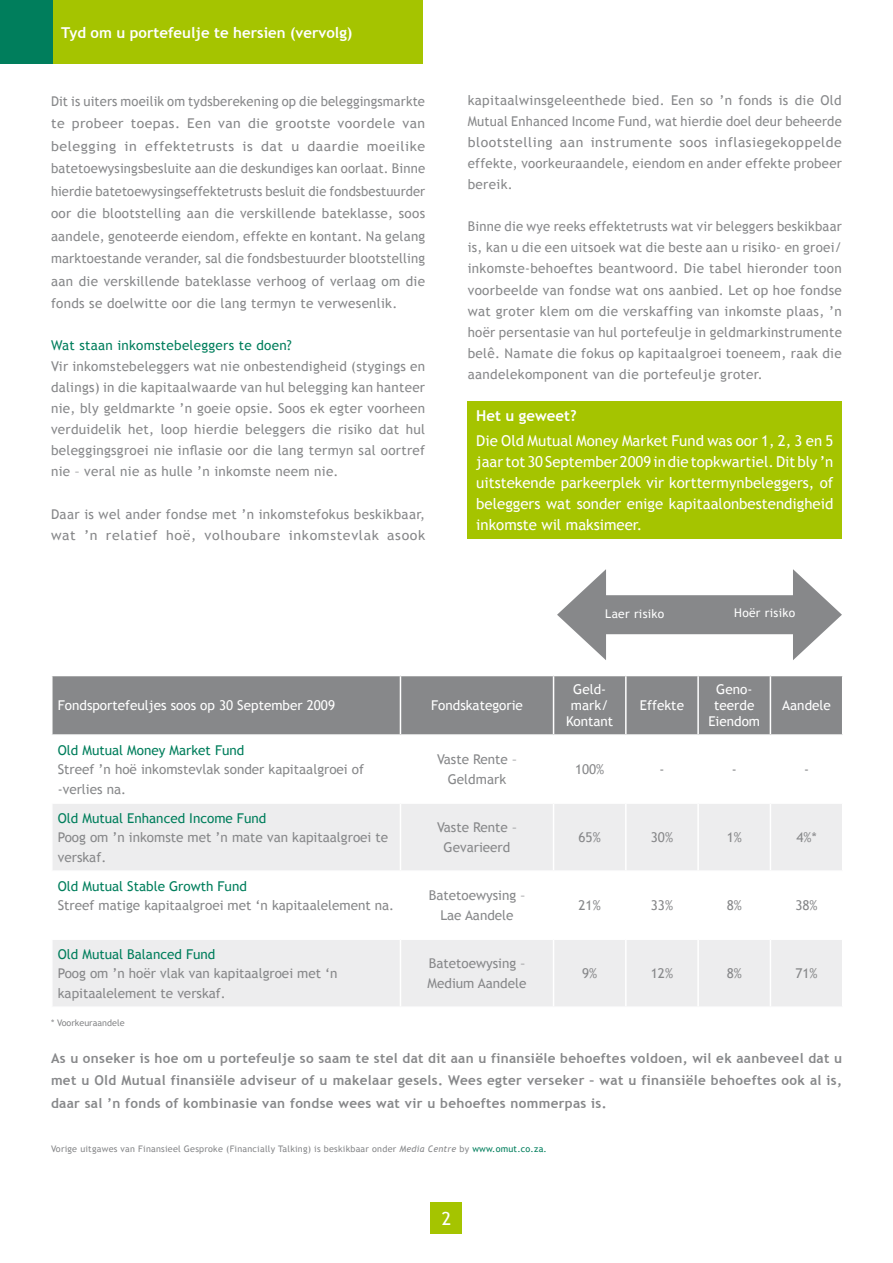
<style>
.page{position:relative;width:893px;height:1263px;background:#fff}
.page>*{position:absolute;margin:0;border:0;box-sizing:border-box;transform-origin:0 0}
.t1{font:18px "Trebuchet MS";color:#fff}
.t2{font:15px/21px "Trebuchet MS";color:#fff;text-align:justify}
.t3{font:700 15px "Trebuchet MS";color:#fff}
.t4{font:13.5px/21px "Trebuchet MS";color:#87888a}
.t5{font:13.5px/22.5px "Trebuchet MS";color:#87888a;text-align:justify;scale:.96 1}
.t6{font:700 13.5px/22.5px "Trebuchet MS";letter-spacing:.025em;color:#87888a;text-align:justify}
.t7{font:13.5px/16.2px "Trebuchet MS";color:#fff;text-align:center}
.t8{font:13.5px "Trebuchet MS";color:#007e5c}
.t9{font:13.5px/21px "Trebuchet MS";letter-spacing:.025em;color:#87888a}
.t10{font:13.5px "Trebuchet MS";letter-spacing:.02em;color:#007e5c}
.t11{font:12px "Trebuchet MS";letter-spacing:.025em;color:#fff}
.t12{font:9px "Trebuchet MS";letter-spacing:.025em;color:#87888a}
.t13{font:9px "Trebuchet MS";color:#87888a}
.s1{font-style:italic}
.s2{color:#007e5c}
</style>
<div class="page">
<div style="left:53px;top:676px;width:789px;height:58px;background:#87888a"></div>
<svg style="left:53px;top:804px;width:789px;height:202px;fill:#ededee"></svg>
<hr style="left:400px;top:676px;width:1px;height:58px;background:#fff">
<hr style="left:553px;top:676px;width:1px;height:58px;background:#fff">
<hr style="left:625px;top:676px;width:2px;height:58px;background:#fff">
<hr style="left:697px;top:676px;width:2px;height:58px;background:#fff">
<hr style="left:770px;top:676px;width:1px;height:58px;background:#fff">
<hr style="left:400px;top:804px;width:1px;height:66px;background:#fff">
<hr style="left:553px;top:804px;width:1px;height:66px;background:#fff">
<hr style="left:625px;top:804px;width:2px;height:66px;background:#fff">
<hr style="left:697px;top:804px;width:2px;height:66px;background:#fff">
<hr style="left:770px;top:804px;width:1px;height:66px;background:#fff">
<hr style="left:51px;top:870px;width:349px;height:2px;background:#fff">
<hr style="left:400px;top:870px;width:154px;height:2px;background:#fff">
<hr style="left:400px;top:872px;width:1px;height:66px;background:#fff">
<hr style="left:554px;top:870px;width:72px;height:2px;background:#fff">
<hr style="left:553px;top:872px;width:1px;height:66px;background:#fff">
<hr style="left:626px;top:870px;width:72px;height:2px;background:#fff">
<hr style="left:625px;top:872px;width:2px;height:66px;background:#fff">
<hr style="left:698px;top:870px;width:72px;height:2px;background:#fff">
<hr style="left:697px;top:872px;width:2px;height:66px;background:#fff">
<hr style="left:770px;top:870px;width:73px;height:2px;background:#fff">
<hr style="left:770px;top:872px;width:1px;height:66px;background:#fff">
<hr style="left:51px;top:938px;width:349px;height:2px;background:#fff">
<hr style="left:400px;top:938px;width:154px;height:2px;background:#fff">
<hr style="left:400px;top:940px;width:1px;height:66px;background:#fff">
<hr style="left:554px;top:938px;width:72px;height:2px;background:#fff">
<hr style="left:553px;top:940px;width:1px;height:66px;background:#fff">
<hr style="left:626px;top:938px;width:72px;height:2px;background:#fff">
<hr style="left:625px;top:940px;width:2px;height:66px;background:#fff">
<hr style="left:698px;top:938px;width:72px;height:2px;background:#fff">
<hr style="left:697px;top:940px;width:2px;height:66px;background:#fff">
<hr style="left:770px;top:938px;width:73px;height:2px;background:#fff">
<hr style="left:770px;top:940px;width:1px;height:66px;background:#fff">
<div style="left:468px;top:401px;width:374px;height:138px;background:#a5c400"></div>
<div style="left:431px;top:1203px;width:31px;height:31px;background:#a5c400"></div>
<div style="left:0;top:0;width:422px;height:64px;background:#a5c400"></div>
<div style="left:0;top:0;width:52px;height:64px;background:#007e5c"></div>
<div style="left:590px;top:595px;width:219px;height:39px;background:#87888a"></div>
<svg style="left:557px;top:569px;width:49px;height:91px"></svg>
<svg style="left:793px;top:569px;width:49px;height:91px"></svg>
<p class="t3" style="left:61px;top:24px;width:293px">Tyd om u portefeulje te hersien (vervolg)</p>
<p class="t5" style="left:51px;top:90px;width:391px">Dit is uiters moeilik om tydsberekening op die beleggingsmarkte te probeer toepas. Een van die grootste voordele van belegging in effektetrusts is dat u daardie moeilike batetoewysingsbesluite aan die deskundiges kan oorlaat. Binne hierdie batetoewysingseffektetrusts besluit die fondsbestuurder oor die blootstelling aan die verskillende bateklasse, soos aandele, genoteerde eiendom, effekte en kontant. Na gelang marktoestande verander, sal die fondsbestuurder blootstelling aan die verskillende bateklasse verhoog of verlaag om die fonds se doelwitte oor die lang termyn te verwesenlik.</p>
<p class="t10" style="left:51px;top:338px;width:242px">Wat staan inkomstebeleggers te doen?</p>
<p class="t4" style="left:51px;top:356px;width:376px;text-align:justify">Vir inkomstebeleggers wat nie onbestendigheid (stygings en dalings) in die kapitaalwaarde van hul belegging kan hanteer nie, bly geldmarkte ’n goeie opsie. Soos ek egter voorheen verduidelik het, loop hierdie beleggers die risiko dat hul beleggingsgroei nie inflasie oor die lang termyn sal oortref nie – veral nie as hulle ’n inkomste neem nie.</p>
<p class="t9" style="left:51px;top:503px;width:376px">Daar is wel ander fondse met ’n inkomstefokus beskikbaar, wat ’n relatief hoë, volhoubare inkomstevlak asook</p>
<p class="t4" style="left:468px;top:90px;width:376px;text-align:justify">kapitaalwinsgeleenthede bied. Een so ’n fonds is die Old Mutual Enhanced Income Fund, wat hierdie doel deur beheerde blootstelling aan instrumente soos inflasiegekoppelde effekte, voorkeuraandele, eiendom en ander effekte probeer bereik.</p>
<p class="t4" style="left:468px;top:216px;width:376px;text-align:justify">Binne die wye reeks effektetrusts wat vir beleggers beskikbaar is, kan u die een uitsoek wat die beste aan u risiko- en groei/ inkomste-behoeftes beantwoord. Die tabel hieronder toon voorbeelde van fondse wat ons aanbied. Let op hoe fondse wat groter klem om die verskaffing van inkomste plaas, ’n hoër persentasie van hul portefeulje in geldmarkinstrumente belê. Namate die fokus op kapitaalgroei toeneem, raak die aandelekomponent van die portefeulje groter.</p>
<p class="t3" style="left:476px;top:406px;width:102px">Het u geweet?</p>
<p class="t2" style="left:476px;top:431px;width:359px">Die Old Mutual Money Market Fund was oor 1, 2, 3 en 5 jaar tot 30 September 2009 in die topkwartiel. Dit bly ’n uitstekende parkeerplek vir korttermynbeleggers, of beleggers wat sonder enige kapitaalonbestendigheid inkomste wil maksimeer.</p>
<p class="t11" style="left:605px;top:607px;width:61px">Laer risiko</p>
<p class="t11" style="left:734px;top:606px;width:62px">Hoër risiko</p>
<p class="t7" style="left:58px;top:697px;width:279px">Fondsportefeuljes soos op 30 September 2009</p>
<p class="t7" style="left:431px;top:697px;width:93px">Fondskategorie</p>
<p class="t7" style="left:566px;top:681px;width:49px">Geld&shy;mark/<br>Kontant</p>
<p class="t7" style="left:640px;top:697px;width:46px">Effekte</p>
<p class="t7" style="left:708px;top:681px;width:53px">Geno&shy;teerde<br>Eiendom</p>
<p class="t7" style="left:782px;top:697px;width:50px">Aandele</p>
<p class="t8" style="left:58px;top:742px;width:188px">Old Mutual Money Market Fund</p>
<p class="t4" style="left:58px;top:760px;width:308px;line-height:19.5px">Streef ’n hoë inkomstevlak sonder kapitaalgroei of -verlies na.</p>
<p class="t4" style="left:437px;top:750px;width:81px;line-height:19.5px;text-align:center">Vaste Rente –<br>Geldmark</p>
<p class="t4" style="left:575px;top:759px;width:31px">100%</p>
<p class="t4" style="left:659px;top:759px;width:6px">-</p>
<p class="t4" style="left:732px;top:759px;width:6px">-</p>
<p class="t4" style="left:804px;top:759px;width:6px">-</p>
<p class="t8" style="left:58px;top:810px;width:210px">Old Mutual Enhanced Income Fund</p>
<p class="t4" style="left:58px;top:828px;width:332px;line-height:19.5px">Poog om ’n inkomste met ’n mate van kapitaalgroei te verskaf.</p>
<p class="t4" style="left:437px;top:818px;width:81px;line-height:19.5px;text-align:center">Vaste Rente –<br>Gevarieerd</p>
<p class="t4" style="left:579px;top:827px;width:24px">65%</p>
<p class="t4" style="left:651px;top:827px;width:24px">30%</p>
<p class="t4" style="left:727px;top:827px;width:17px">1%</p>
<p class="t4" style="left:796px;top:827px;width:22px">4%*</p>
<p class="t8" style="left:58px;top:878px;width:191px">Old Mutual Stable Growth Fund</p>
<p class="t4" style="left:58px;top:895px;width:338px">Streef matige kapitaalgroei met ‘n kapitaalelement na.</p>
<p class="t4" style="left:429px;top:886px;width:98px;line-height:19.5px;text-align:center">Batetoewysing –<br>Lae Aandele</p>
<p class="t4" style="left:579px;top:895px;width:24px">21%</p>
<p class="t4" style="left:651px;top:895px;width:24px">33%</p>
<p class="t4" style="left:727px;top:895px;width:17px">8%</p>
<p class="t4" style="left:795px;top:895px;width:24px">38%</p>
<p class="t8" style="left:58px;top:946px;width:159px">Old Mutual Balanced Fund</p>
<p class="t4" style="left:58px;top:964px;width:281px;line-height:19.5px">Poog om ’n hoër vlak van kapitaalgroei met ‘n kapitaalelement te verskaf.</p>
<p class="t4" style="left:428px;top:954px;width:100px;line-height:19.5px">Batetoewysing –<br>Medium Aandele</p>
<p class="t4" style="left:582px;top:963px;width:17px">9%</p>
<p class="t4" style="left:651px;top:963px;width:24px">12%</p>
<p class="t4" style="left:727px;top:963px;width:17px">8%</p>
<p class="t4" style="left:795px;top:963px;width:24px">71%</p>
<p class="t13" style="left:51px;top:1017px;width:75px">* Voorkeuraandele</p>
<p class="t6" style="left:51px;top:1047px;width:792px">As u onseker is hoe om u portefeulje so saam te stel dat dit aan u finansiële behoeftes voldoen, wil ek aanbeveel dat u met u Old Mutual finansiële adviseur of u makelaar gesels. Wees egter verseker – wat u finansiële behoeftes ook al is, daar sal ’n fonds of kombinasie van fondse wees wat vir u behoeftes nommerpas is.</p>
<p class="t12" style="left:51px;top:1143px;width:497px">Vorige uitgawes van Finansieel Gesproke (Financially Talking) is beskikbaar onder <span class="s1">Media Centre</span> by <span class="s2">www.omut.co.za.</span></p>
<h1 class="t1" style="left:442px;top:1208px;width:11px">2</h1>
</div>
